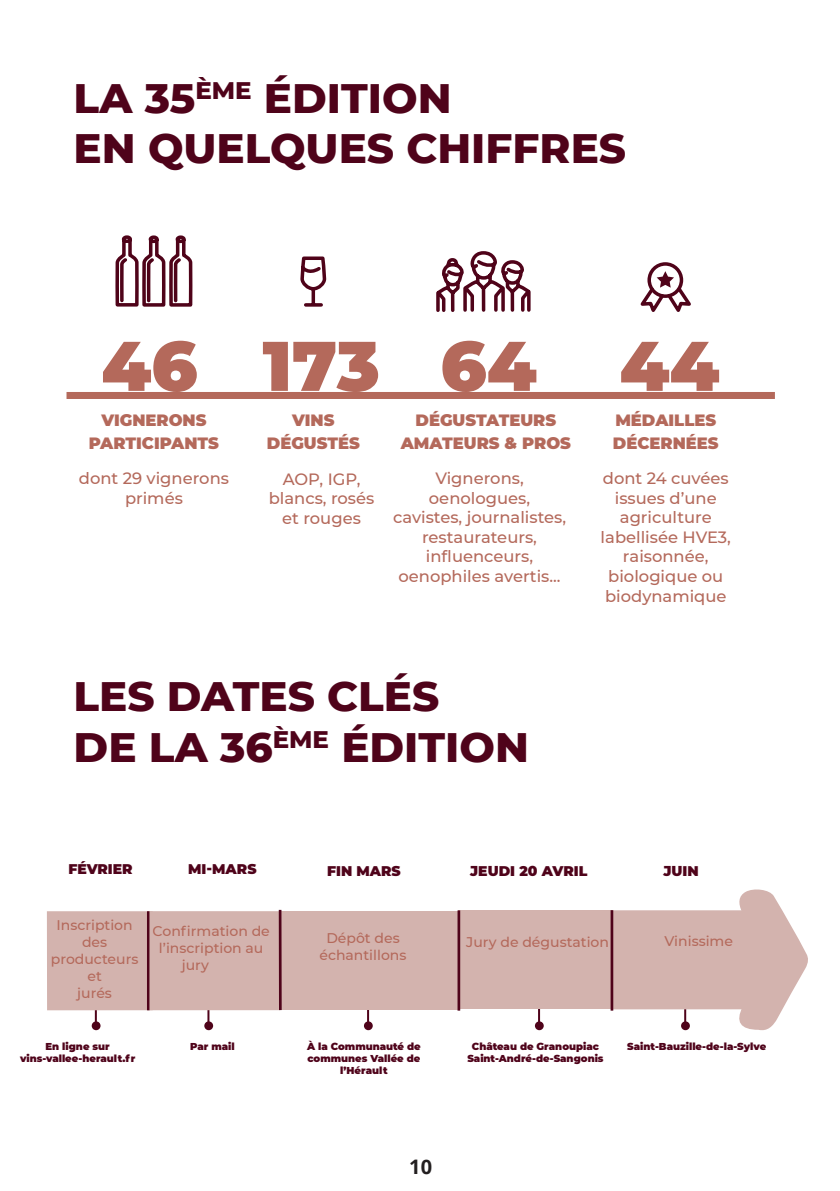
<style>
.page{position:relative;width:840px;height:1191px;background:#fff}
.page>*{position:absolute;margin:0;border:0;box-sizing:border-box;transform-origin:0 0}
.t1{font:900 70px "Montserrat";color:#b4695b}
.t2{font:800 42px/50.4px "Montserrat";color:#4f031a}
.t3{font:700 20px "Open Sans";color:#231f20}
.t4{font:500 16.4px/19.6px "Montserrat";color:#b4695b;text-align:center}
.t5{font:900 16.4px/23.4px "Montserrat";color:#b4695b;text-align:center}
.t6{font:500 14px/16.8px "Montserrat";color:#b4695b;text-align:center}
.t7{font:900 14px "Montserrat";color:#4f031a}
.t8{font:900 10px/12px "Montserrat";color:#4f031a;text-align:center}
.s1{color:#d3b3ae}
</style>
<div class="page">
<hr style="left:95px;top:977px;width:2px;height:45px;background:#4f031a">
<div style="left:93px;top:1022px;width:6px;height:7px;background:#4f031a;border-radius:50%"></div>
<div style="left:92px;top:1021px;width:8px;height:9px;border:2px solid #4f031a;border-radius:50%"></div>
<svg style="left:115px;top:235px;width:78px;height:72px"></svg>
<svg style="left:300px;top:256px;width:27px;height:51px"></svg>
<svg style="left:436px;top:251px;width:95px;height:61px"></svg>
<div style="left:647px;top:262px;width:35px;height:36px;border:4px solid #4f0319;border-radius:50%"></div>
<svg style="left:640px;top:271px;width:51px;height:41px"></svg>
<div style="left:66px;top:392px;width:708px;height:7px;background:#b4695b"></div>
<hr style="left:683px;top:977px;width:2px;height:45px;background:#4f031a">
<div style="left:681px;top:1022px;width:7px;height:7px;background:#4f031a;border-radius:50%"></div>
<div style="left:680px;top:1021px;width:9px;height:9px;border:2px solid #4f031a;border-radius:50%"></div>
<hr style="left:537px;top:977px;width:2px;height:45px;background:#4f031a">
<div style="left:535px;top:1022px;width:7px;height:7px;background:#4f031a;border-radius:50%"></div>
<div style="left:534px;top:1021px;width:9px;height:9px;border:2px solid #4f031a;border-radius:50%"></div>
<hr style="left:367px;top:977px;width:2px;height:45px;background:#4f031a">
<div style="left:365px;top:1022px;width:6px;height:7px;background:#4f031a;border-radius:50%"></div>
<div style="left:364px;top:1021px;width:8px;height:9px;border:2px solid #4f031a;border-radius:50%"></div>
<hr style="left:207px;top:977px;width:2px;height:45px;background:#4f031a">
<div style="left:205px;top:1022px;width:7px;height:7px;background:#4f031a;border-radius:50%"></div>
<div style="left:204px;top:1021px;width:9px;height:9px;border:2px solid #4f031a;border-radius:50%"></div>
<div style="left:458px;top:910px;width:153px;height:99px;background:#d3b3ae"></div>
<div style="left:280px;top:911px;width:178px;height:99px;background:#d3b3ae"></div>
<div style="left:611px;top:910px;width:154px;height:99px;background:#d3b3ae"></div>
<div style="left:148px;top:911px;width:132px;height:99px;background:#d3b3ae"></div>
<hr style="left:278px;top:911px;width:3px;height:97px;background:#4f031a">
<hr style="left:457px;top:911px;width:3px;height:98px;background:#4f031a">
<hr style="left:610px;top:911px;width:3px;height:98px;background:#4f031a">
<svg style="left:734px;top:889px;width:74px;height:142px"></svg>
<div style="left:47px;top:911px;width:105px;height:99px;background:#d3b3ae"></div>
<hr style="left:147px;top:911px;width:2px;height:99px;background:#4f031a">
<h2 class="t2" style="left:74px;top:70px;width:553px">LA 35<sup>ÈME</sup> ÉDITION<br>EN QUELQUES CHIFFRES</h2>
<h1 class="t1" style="left:101px;top:313px;width:619px">46 173 64 44</h1>
<p class="t5" style="left:89px;top:407px;width:132px">VIGNERONS<br>PARTICIPANTS</p>
<p class="t5" style="left:267px;top:407px;width:94px">VINS<br>DÉGUSTÉS</p>
<p class="t5" style="left:400px;top:407px;width:172px">DÉGUSTATEURS<br>AMATEURS &amp; PROS</p>
<p class="t5" style="left:612px;top:407px;width:107px;text-align:left">MÉDAILLES<br>DÉCERNÉES</p>
<p class="t4" style="left:79px;top:467px;width:152px">dont 29 vignerons primés</p>
<p class="t4" style="left:268px;top:468px;width:107px">AOP, IGP, blancs, rosés et rouges</p>
<p class="t4" style="left:393px;top:467px;width:174px">Vignerons, oenologues, cavistes, journalistes, restaurateurs, influenceurs, oenophiles avertis...</p>
<p class="t4" style="left:600px;top:467px;width:132px">dont 24 cuvées issues d’une agriculture labellisée HVE3, raisonnée, biologique ou biodynamique</p>
<h2 class="t2" style="left:74px;top:669px;width:456px">LES DATES CLÉS<br>DE LA 36<sup>ÈME</sup> ÉDITION</h2>
<p class="t7" style="left:68px;top:859px;width:66px">FÉVRIER</p>
<p class="t7" style="left:188px;top:859px;width:70px">MI-MARS</p>
<p class="t7" style="left:327px;top:860px;width:75px">FIN MARS</p>
<p class="t7" style="left:470px;top:860px;width:118px">JEUDI 20 AVRIL</p>
<p class="t7" style="left:663px;top:860px;width:37px">JUIN</p>
<p class="t6" style="left:51px;top:916px;width:89px">Inscription des producteurs et<br>jurés</p>
<p class="t6" style="left:152px;top:922px;width:119px">Confirmation de l’inscription au jury<span class="s1">igne</span></p>
<p class="t6" style="left:466px;top:933px;width:144px">Jury de dégustation</p>
<p class="t6" style="left:326px;top:929px;width:75px">Dépôt des</p>
<p class="t6" style="left:664px;top:932px;width:70px">Vinissime</p>
<p class="t6" style="left:319px;top:946px;width:88px">échantillons</p>
<p class="t8" style="left:45px;top:1039px;width:66px">En ligne sur</p>
<p class="t8" style="left:190px;top:1039px;width:46px">Par mail</p>
<p class="t8" style="left:20px;top:1051px;width:117px">vins-vallee-herault.fr</p>
<p class="t8" style="left:307px;top:1039px;width:115px">À la Communauté de communes Vallée de l’Hérault</p>
<p class="t3" style="left:409px;top:1152px;width:24px">10</p>
<p class="t8" style="left:471px;top:1039px;width:128px">Château de Granoupiac</p>
<p class="t8" style="left:627px;top:1039px;width:140px">Saint-Bauzille-de-la-Sylve</p>
<p class="t8" style="left:467px;top:1051px;width:138px">Saint-André-de-Sangonis</p>
</div>
